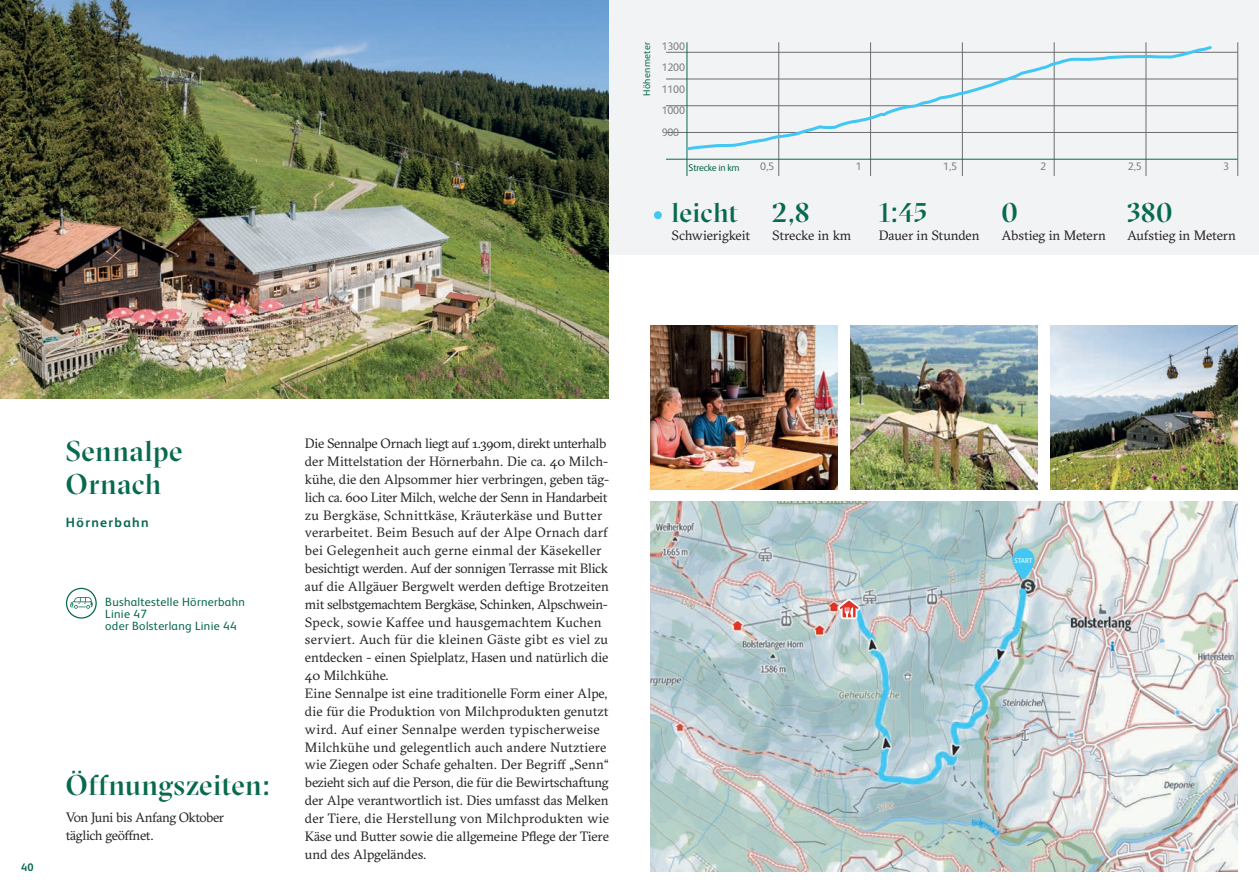
<style>
.page{position:relative;width:1259px;height:893px;background:#fff}
.page>*{position:absolute;margin:0;border:0;box-sizing:border-box;transform-origin:0 0}
.t1{font:500 28.5px/33px "GT Sectra Display";letter-spacing:.015em;color:#07694f}
.t2{font:500 27px "GT Sectra Display";letter-spacing:.01em;color:#07694f}
.t3{font:13.5px/17.9px "GT Sectra";letter-spacing:-.005em;color:#231f20}
.t4{font:13.5px/18px "GT Sectra";letter-spacing:-.03em;color:#231f20}
.t5{font:700 13.5px "FS Albert";letter-spacing:.1em;color:#07694f}
.t6{font:12px/12px "FS Albert";letter-spacing:.025em;color:#07694f}
.t7{font:10.95px/21.5px "FS Albert";letter-spacing:-.025em;color:#808285;text-align:justify}
.t8{font:700 10.95px "FS Albert";color:#07694f}
.t9{font:9.75px "FS Albert";letter-spacing:-.025em;color:#07694f}
.t10{font:9.75px "FS Albert";letter-spacing:.015em;color:#07694f}
.t11{font:6.9px "FS Albert";letter-spacing:-.015em;color:#fff}
</style>
<div class="page">
<div style="left:561px;top:0;width:698px;height:255px;background:#f2f3f4"></div>
<img style="left:0;top:0;width:608px;height:399px">
<div style="left:654px;top:211px;width:8px;height:8px;background:#40c7f4;border-radius:50%"></div>
<hr style="left:778px;top:42px;width:1px;height:134px;background:#6c6d70">
<hr style="left:870px;top:42px;width:1px;height:134px;background:#6c6d70">
<hr style="left:962px;top:42px;width:1px;height:134px;background:#6c6d70">
<hr style="left:1145px;top:42px;width:1px;height:134px;background:#6c6d70">
<hr style="left:1054px;top:42px;width:1px;height:134px;background:#6c6d70">
<hr style="left:666px;top:79px;width:571px;height:1px;background:#6c6d70">
<hr style="left:666px;top:52px;width:571px;height:1px;background:#6c6d70">
<hr style="left:666px;top:159px;width:571px;height:1px;background:#07694f">
<hr style="left:666px;top:105px;width:571px;height:1px;background:#6c6d70">
<hr style="left:666px;top:132px;width:571px;height:1px;background:#6c6d70">
<hr style="left:1237px;top:42px;width:1px;height:134px;background:#6c6d70">
<img style="left:651px;top:325px;width:187px;height:164px">
<img style="left:850px;top:325px;width:187px;height:164px">
<img style="left:1050px;top:325px;width:187px;height:164px">
<img style="left:651px;top:502px;width:586px;height:370px">
<hr style="left:686px;top:42px;width:1px;height:134px;background:#07694f">
<svg style="left:684px;top:44px;width:530px;height:108px"></svg>
<svg style="left:1012px;top:549px;width:22px;height:30px"></svg>
<div style="left:1019px;top:588px;width:7px;height:8px;background:#40c7f4;border-radius:50%"></div>
<svg style="left:837px;top:599px;width:23px;height:20px"></svg>
<div style="left:66px;top:588px;width:31px;height:31px;border:1px solid #07694f;border-radius:50%"></div>
<svg style="left:70px;top:597px;width:22px;height:12px"></svg>
<p class="t10" style="left:640px;top:96px;width:55px;rotate:-90deg">Höhenmeter</p>
<p class="t7" style="left:662px;top:35px;width:25px">1300<br>1200<br>1100<br>1000<br>900</p>
<p class="t9" style="left:688px;top:161px;width:52px">Strecke in km</p>
<p class="t7" style="left:760px;top:155px;width:16px">0,5</p>
<p class="t7" style="left:855px;top:155px;width:8px">1</p>
<p class="t7" style="left:943px;top:155px;width:16px">1,5</p>
<p class="t7" style="left:1040px;top:155px;width:8px">2</p>
<p class="t7" style="left:1127px;top:155px;width:16px">2,5</p>
<p class="t7" style="left:1223px;top:155px;width:8px">3</p>
<h2 class="t2" style="left:671px;top:197px;width:68px">leicht</h2>
<p class="t3" style="left:671px;top:227px;width:80px">Schwierigkeit</p>
<h2 class="t2" style="left:772px;top:197px;width:39px">2,8</h2>
<p class="t3" style="left:772px;top:227px;width:81px">Strecke in km</p>
<h2 class="t2" style="left:878px;top:197px;width:50px">1:45</h2>
<p class="t3" style="left:878px;top:227px;width:102px">Dauer in Stunden</p>
<h2 class="t2" style="left:1001px;top:197px;width:18px">0</h2>
<p class="t3" style="left:1001px;top:227px;width:106px">Abstieg in Metern</p>
<h2 class="t2" style="left:1127px;top:197px;width:47px">380</h2>
<p class="t3" style="left:1127px;top:227px;width:110px">Aufstieg in Metern</p>
<h1 class="t1" style="left:66px;top:435px;width:118px">Sennalpe<br>Ornach</h1>
<p class="t5" style="left:66px;top:514px;width:84px">Hörnerbahn</p>
<p class="t6" style="left:105px;top:596px;width:141px">Bushaltestelle Hörnerbahn<br>Linie 47<br>oder Bolsterlang Linie 44</p>
<p class="t8" style="left:21px;top:859px;width:14px">40</p>
<h1 class="t1" style="left:66px;top:769px;width:206px">Öffnungszeiten:</h1>
<p class="t4" style="left:66px;top:809px;width:160px">Von Juni bis Anfang Oktober täglich geöffnet.</p>
<p class="t3" style="left:305px;top:435px;width:306px">Die Sennalpe Ornach liegt auf 1.390m, direkt unterhalb der Mittelstation der Hörnerbahn. Die ca. 40 Milch&shy;kühe, die den Alpsommer hier verbringen, geben täg&shy;lich ca. 600 Liter Milch, welche der Senn in Handarbeit zu Bergkäse, Schnittkäse, Kräuterkäse und Butter verarbeitet. Beim Besuch auf der Alpe Ornach darf bei Gelegenheit auch gerne einmal der Käsekeller besichtigt werden. Auf der sonnigen Terrasse mit Blick auf die Allgäuer Bergwelt werden deftige Brotzeiten mit selbstgemachtem Bergkäse, Schinken, Alpschwein-Speck, sowie Kaffee und hausgemachtem Kuchen serviert. Auch für die kleinen Gäste gibt es viel zu entdecken - einen Spielplatz, Hasen und natürlich die 40 Milchkühe.<br>Eine Sennalpe ist eine traditionelle Form einer Alpe, die für die Produktion von Milchprodukten genutzt wird. Auf einer Sennalpe werden typischerweise Milchkühe und gelegentlich auch andere Nutztiere wie Ziegen oder Schafe gehalten. Der Begriff „Senn“ bezieht sich auf die Person, die für die Bewirtschaftung der Alpe verantwortlich ist. Dies umfasst das Melken der Tiere, die Herstellung von Milchprodukten wie Käse und Butter sowie die allgemeine Pflege der Tiere und des Alpgeländes.</p>
<p class="t11" style="left:1014px;top:556px;width:20px">START</p>
</div>
